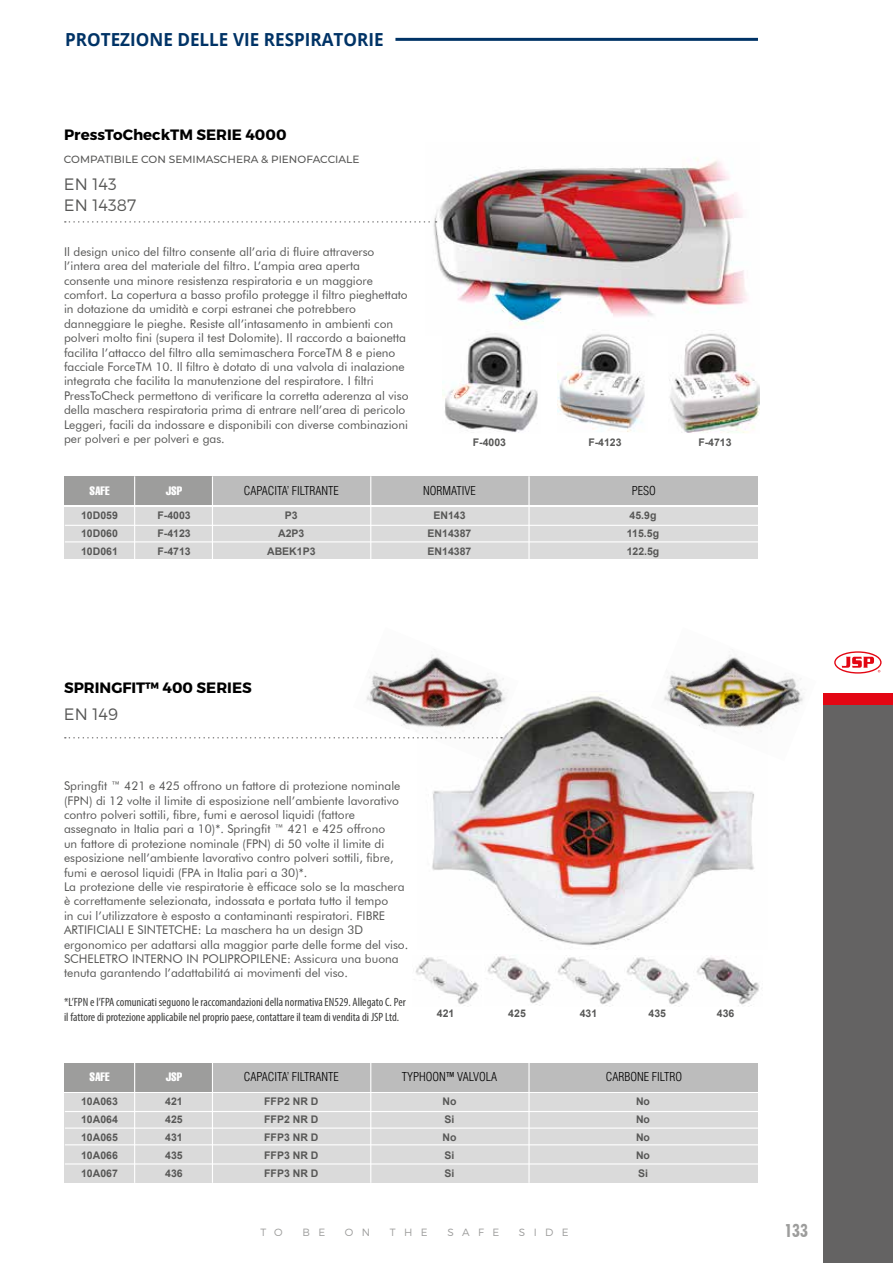
<style>
.page{position:relative;width:893px;height:1263px;background:#fff}
.page>*{position:absolute;margin:0;border:0;box-sizing:border-box;transform-origin:0 0}
.t1{font:700 18px "Open Sans";color:#036;scale:.95 1}
.t2{font:700 condensed 18px "Futura BT";color:#9d9d9c}
.t3{font:300 16.5px/21px "Montserrat";color:#575756}
.t4{font:700 15px "Montserrat";color:#000}
.t5{font:12px/14.4px "Futura BT";color:#575756}
.t6{font:condensed 12px/14.4px "Myriad Pro";color:#3c3c3b}
.t7{font:300 condensed 12px "Helvetica LT Std";color:#000}
.t8{font:12px "Helvetica LT Std Comp";color:#fff}
.t9{font:700 10.5px/18px "Arial";color:#575756;text-align:justify}
.t10{font:500 10.5px "Montserrat";color:#575756}
.t11{font:300 10.5px "Montserrat";letter-spacing:.8em;color:#9d9d9c}
</style>
<div class="page">
<hr style="left:395px;top:38px;width:363px;height:3px;background:#036">
<img style="left:433px;top:157px;width:315px;height:171px">
<img style="left:432px;top:694px;width:322px;height:252px">
<div style="left:212px;top:477px;width:546px;height:28px;background:#bcbcbc"></div>
<div style="left:212px;top:1063px;width:546px;height:28px;background:#bcbcbc"></div>
<div style="left:64px;top:477px;width:149px;height:28px;background:#9d9d9c"></div>
<div style="left:64px;top:1063px;width:149px;height:28px;background:#9d9d9c"></div>
<div style="left:64px;top:507px;width:694px;height:52px;background:#dadada"></div>
<div style="left:64px;top:1093px;width:694px;height:90px;background:#dadada"></div>
<img style="left:443px;top:333px;width:95px;height:100px">
<hr style="left:212px;top:476px;width:1px;height:83px;background:#fff">
<hr style="left:212px;top:1062px;width:1px;height:121px;background:#fff">
<hr style="left:528px;top:476px;width:2px;height:83px;background:#fff">
<hr style="left:528px;top:1062px;width:2px;height:121px;background:#fff">
<hr style="left:370px;top:476px;width:1px;height:83px;background:#fff">
<hr style="left:370px;top:1062px;width:1px;height:121px;background:#fff">
<hr style="left:65px;top:525px;width:693px;height:1px;background:#fff">
<hr style="left:65px;top:1111px;width:693px;height:1px;background:#fff">
<hr style="left:65px;top:541px;width:693px;height:1px;background:#fff">
<hr style="left:65px;top:1127px;width:693px;height:2px;background:#fff">
<hr style="left:65px;top:1144px;width:693px;height:1px;background:#fff">
<hr style="left:65px;top:1163px;width:693px;height:1px;background:#fff">
<hr style="left:134px;top:476px;width:1px;height:83px;background:#fff">
<hr style="left:134px;top:1062px;width:1px;height:121px;background:#fff">
<svg style="left:65px;top:221px;width:372px;height:2px"></svg>
<img style="left:558px;top:334px;width:87px;height:98px">
<img style="left:669px;top:333px;width:91px;height:100px">
<img style="left:487px;top:956px;width:64px;height:49px">
<img style="left:696px;top:957px;width:64px;height:49px">
<img style="left:557px;top:957px;width:133px;height:49px">
<img style="left:353px;top:655px;width:166px;height:106px">
<img style="left:651px;top:655px;width:152px;height:106px">
<img style="left:415px;top:957px;width:64px;height:49px">
<svg style="left:65px;top:737px;width:437px;height:1px"></svg>
<div style="left:823px;top:693px;width:70px;height:30px;background:#e30613"></div>
<svg style="left:834px;top:651px;width:48px;height:23px"></svg>
<div style="left:823px;top:705px;width:70px;height:558px;background:#646363"></div>
<h1 class="t1" style="left:65px;top:26px;width:337px">PROTEZIONE DELLE VIE RESPIRATORIE</h1>
<p class="t4" style="left:64px;top:125px;width:224px">PressToCheckTM SERIE 4000</p>
<p class="t10" style="left:64px;top:152px;width:297px">COMPATIBILE CON SEMIMASCHERA &amp; PIENOFACCIALE</p>
<h2 class="t3" style="left:64px;top:174px;width:74px">EN 143<br>EN 14387</h2>
<p class="t5" style="left:64px;top:244px;width:346px">Il design unico del filtro consente all’aria di fluire attraverso l’intera area del materiale del filtro. L’ampia area aperta consente una minore resistenza respiratoria e un maggiore comfort. La copertura a basso profilo protegge il filtro pieghettato in dotazione da umidità e corpi estranei che potrebbero danneggiare le pieghe. Resiste all’intasamento in ambienti con polveri molto fini (supera il test Dolomite). Il raccordo a baionetta facilita l’attacco del filtro alla semimaschera ForceTM 8 e pieno facciale ForceTM 10. Il filtro è dotato di una valvola di inalazione integrata che facilita la manutenzione del respiratore. I filtri PressToCheck permettono di verificare la corretta aderenza al viso della maschera respiratoria prima di entrare nell’area di pericolo Leggeri, facili da indossare e disponibili con diverse combinazioni per polveri e per polveri e gas.</p>
<p class="t9" style="left:473px;top:433px;width:35px">F-4003</p>
<p class="t9" style="left:588px;top:433px;width:35px">F-4123</p>
<p class="t9" style="left:698px;top:433px;width:35px">F-4713</p>
<p class="t8" style="left:90px;top:483px;width:22px">SAFE</p>
<p class="t8" style="left:166px;top:483px;width:18px">JSP</p>
<p class="t7" style="left:244px;top:483px;width:97px">CAPACITA’ FILTRANTE</p>
<p class="t7" style="left:423px;top:483px;width:54px">NORMATIVE</p>
<p class="t7" style="left:632px;top:483px;width:25px">PESO</p>
<p class="t9" style="left:81px;top:506px;width:38px">10D059<br>10D060<br>10D061</p>
<p class="t9" style="left:157px;top:506px;width:35px">F-4003<br>F-4123<br>F-4713</p>
<p class="t9" style="left:267px;top:506px;width:50px;text-align:center">P3<br>A2P3<br>ABEK1P3</p>
<p class="t9" style="left:428px;top:506px;width:45px;text-align:center">EN143<br>EN14387<br>EN14387</p>
<p class="t9" style="left:627px;top:506px;width:34px;text-align:left">45.9g<br>115.5g<br>122.5g</p>
<p class="t4" style="left:64px;top:678px;width:189px">SPRINGFIT™ 400 SERIES</p>
<h2 class="t3" style="left:64px;top:704px;width:56px">EN 149</h2>
<p class="t5" style="left:64px;top:779px;width:346px">Springfit ™ 421 e 425 offrono un fattore di protezione nominale (FPN) di 12 volte il limite di esposizione nell’ambiente lavorativo contro polveri sottili, fibre, fumi e aerosol liquidi (fattore assegnato in Italia pari a 10)*. Springfit ™ 421 e 425 offrono<br>un fattore di protezione nominale (FPN) di 50 volte il limite di esposizione nell’ambiente lavorativo contro polveri sottili, fibre, fumi e aerosol liquidi (FPA in Italia pari a 30)*.<br>La protezione delle vie respiratorie è efficace solo se la maschera è correttamente selezionata, indossata e portata tutto il tempo<br>in cui l’utilizzatore è esposto a contaminanti respiratori. FIBRE ARTIFICIALI E SINTETCHE: La maschera ha un design 3D ergonomico per adattarsi alla maggior parte delle forme del viso.<br>SCHELETRO INTERNO IN POLIPROPILENE: Assicura una buona tenuta garantendo l’adattabilitá ai movimenti del viso.</p>
<p class="t6" style="left:64px;top:995px;width:343px">*L’FPN e l’FPA comunicati seguono le raccomandazioni della normativa EN529. Allegato C. Per il fattore di protezione applicabile nel proprio paese, contattare il team di vendita di JSP Ltd.</p>
<p class="t9" style="left:437px;top:1005px;width:19px">421</p>
<p class="t9" style="left:508px;top:1005px;width:19px">425</p>
<p class="t9" style="left:580px;top:1005px;width:19px">431</p>
<p class="t9" style="left:649px;top:1005px;width:19px">435</p>
<p class="t9" style="left:717px;top:1005px;width:19px">436</p>
<p class="t8" style="left:90px;top:1069px;width:22px">SAFE</p>
<p class="t9" style="left:81px;top:1092px;width:38px">10A063<br>10A064<br>10A065<br>10A066<br>10A067</p>
<p class="t8" style="left:166px;top:1069px;width:18px">JSP</p>
<p class="t9" style="left:165px;top:1092px;width:19px">421<br>425<br>431<br>435<br>436</p>
<p class="t7" style="left:244px;top:1069px;width:97px">CAPACITA’ FILTRANTE</p>
<p class="t9" style="left:264px;top:1092px;width:56px">FFP2 NR D FFP2 NR D FFP3 NR D FFP3 NR D FFP3 NR D</p>
<p class="t7" style="left:402px;top:1069px;width:97px">TYPHOON™ VALVOLA</p>
<p class="t9" style="left:442px;top:1092px;width:15px;text-align:left">No<br>Si<br>No<br>Si<br>Si</p>
<p class="t7" style="left:606px;top:1069px;width:78px">CARBONE FILTRO</p>
<p class="t9" style="left:636px;top:1092px;width:15px">No No No No Si</p>
<p class="t11" style="left:260px;top:1225px;width:24px">T O</p>
<p class="t11" style="left:302px;top:1225px;width:24px">B E</p>
<p class="t11" style="left:345px;top:1225px;width:27px">O N</p>
<p class="t11" style="left:390px;top:1225px;width:39px">THE</p>
<p class="t11" style="left:447px;top:1225px;width:53px">SAFE</p>
<p class="t11" style="left:519px;top:1225px;width:51px">SIDE</p>
<h1 class="t2" style="left:784px;top:1220px;width:25px">133</h1>
</div>
